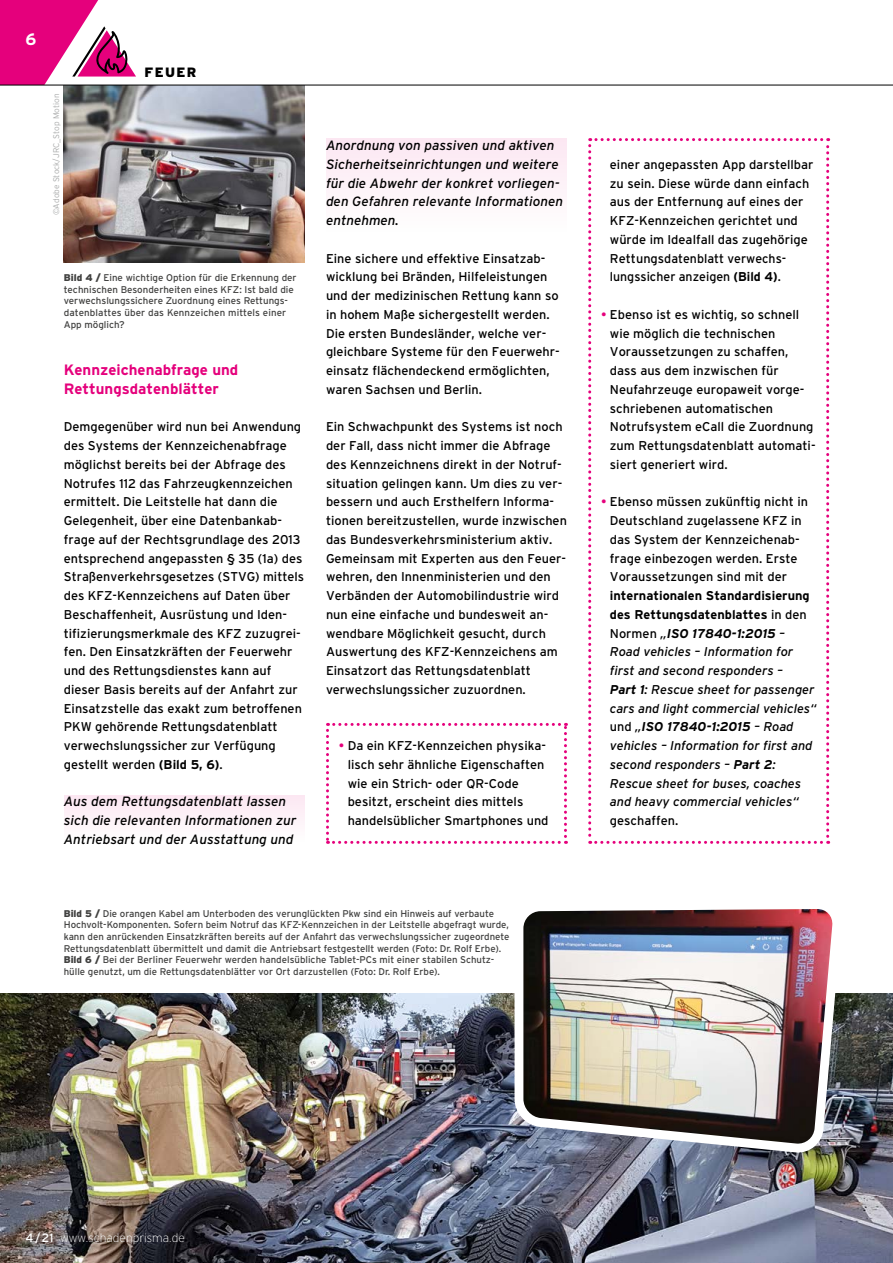
<style>
.page{position:relative;width:893px;height:1263px;background:#fff}
.page>*{position:absolute;margin:0;border:0;box-sizing:border-box;transform-origin:0 0}
.t1{font:700 16.5px "Interstate";color:#fff}
.t2{font:700 15px/18.8px "Interstate";color:#e5007c}
.t3{font:italic 13.5px/18.8px "Interstate";color:#000}
.t4{font:900 13.5px "Interstate";letter-spacing:.1em;color:#000}
.t5{font:12.75px/18.8px "Interstate";color:#000}
.t6{font:italic 12.75px/18.8px "Interstate";color:#000}
.t7{font:200 12px "Interstate";color:#fff}
.t8{font:9.75px/11.7px "Interstate";color:#414140}
.t9{font:300 8.25px "Interstate";color:#a9aaaa}
.s1{font-weight:900}
.s2{font-weight:700}
.s3{color:#e5007c}
.s4{font-weight:700;font-style:normal}
.s5{font-style:normal}
.s6{font-weight:400}
</style>
<div class="page">
<img style="left:64px;top:86px;width:241px;height:177px">
<div style="left:326px;top:138px;width:241px;height:98px;background:#fdf3f8"></div>
<div style="left:64px;top:795px;width:241px;height:49px;background:#fdf3f8"></div>
<img style="left:0;top:994px;width:893px;height:269px">
<hr style="left:0;top:85px;width:893px;height:1px;background:#000">
<svg style="left:0;top:0;width:136px;height:85px"></svg>
<img style="left:510px;top:909px;width:337px;height:250px">
<div style="left:64px;top:900px;width:447px;height:75px;background:#fff"></div>
<svg style="left:588px;top:138px;width:241px;height:706px"></svg>
<svg style="left:326px;top:723px;width:241px;height:121px"></svg>
<p class="t1" style="left:26px;top:30px;width:12px">6</p>
<p class="t9" style="left:52px;top:215px;width:123px;rotate:-90deg">©Adobe Stock/JRC_Stop Motion</p>
<p class="t4" style="left:145px;top:64px;width:53px">FEUER</p>
<p class="t8" style="left:64px;top:272px;width:234px"><span class="s1">Bild 4 /</span> Eine wichtige Option für die Erkennung der technischen Besonderheiten eines KFZ: Ist bald die verwechslungssichere Zuordnung eines Rettungs&shy;datenblattes über das Kennzeichen mittels einer App möglich?</p>
<p class="t2" style="left:64px;top:360px;width:176px">Kennzeichenabfrage und<br>Rettungsdatenblätter</p>
<p class="t5" style="left:64px;top:417px;width:242px">Demgegenüber wird nun bei Anwendung des Systems der Kennzeichenabfrage möglichst bereits bei der Abfrage des Notrufes 112 das Fahrzeugkennzeichen ermittelt. Die Leitstelle hat dann die Gelegenheit, über eine Datenbankab&shy;frage auf der Rechtsgrundlage des 2013 entsprechend angepassten § 35 (1a) des Straßenverkehrsgesetzes (STVG) mittels des KFZ-Kennzeichens auf Daten über Beschaffenheit, Ausrüstung und Iden&shy;tifizierungsmerkmale des KFZ zuzugrei&shy;fen. Den Einsatzkräften der Feuerwehr und des Rettungsdienstes kann auf dieser Basis bereits auf der Anfahrt zur Einsatzstelle das exakt zum betroffenen PKW gehörende Rettungsdatenblatt verwechslungssicher zur Verfügung gestellt werden <span class="s2">(Bild 5, 6)</span>.</p>
<p class="t3" style="left:64px;top:792px;width:234px">Aus dem Rettungsdatenblatt lassen sich die relevanten Informationen zur<br>Antriebsart und der Ausstattung und</p>
<p class="t3" style="left:326px;top:136px;width:239px">Anordnung von passiven und aktiven<br>Sicherheitseinrichtungen und weitere für die Abwehr der konkret vorliegen&shy;den Gefahren relevante Informationen entnehmen.</p>
<p class="t5" style="left:326px;top:249px;width:235px">Eine sichere und effektive Einsatzab&shy;wicklung bei Bränden, Hilfeleistungen und der medizinischen Rettung kann so in hohem Maße sichergestellt werden.<br>Die ersten Bundesländer, welche ver&shy;gleichbare Systeme für den Feuerwehr&shy;einsatz flächendeckend ermöglichten, waren Sachsen und Berlin.</p>
<p class="t5" style="left:326px;top:417px;width:242px">Ein Schwachpunkt des Systems ist noch der Fall, dass nicht immer die Abfrage des Kennzeichnens direkt in der Notruf&shy;situation gelingen kann. Um dies zu ver&shy;bessern und auch Ersthelfern Informa&shy;tionen bereitzustellen, wurde inzwischen das Bundesverkehrsministerium aktiv.<br>Gemeinsam mit Experten aus den Feuer&shy;wehren, den Innenministerien und den Verbänden der Automobilindustrie wird nun eine einfache und bundesweit an&shy;wendbare Möglichkeit gesucht, durch Auswertung des KFZ-Kennzeichens am Einsatzort das Rettungsdatenblatt verwechslungssicher zuzuordnen.</p>
<p class="t5" style="left:348px;top:736px;width:202px;text-indent:-9px"><span class="s3">•</span> Da ein KFZ-Kennzeichen physika&shy;lisch sehr ähnliche Eigenschaften wie ein Strich- oder QR-Code besitzt, erscheint dies mittels handelsüblicher Smartphones und</p>
<p class="t8" style="left:64px;top:907px;width:447px"><span class="s1">Bild 5 /</span> Die orangen Kabel am Unterboden des verunglückten Pkw sind ein Hinweis auf verbaute Hochvolt-Komponenten. Sofern beim Notruf das KFZ-Kennzeichen in der Leitstelle abgefragt wurde, kann den anrückenden Einsatzkräften bereits auf der Anfahrt das verwechslungssicher zugeordnete Rettungsdatenblatt übermittelt und damit die Antriebsart festgestellt werden (Foto: Dr. Rolf Erbe).<br><span class="s1">Bild 6 /</span> Bei der Berliner Feuerwehr werden handelsübliche Tablet-PCs mit einer stabilen Schutz&shy;hülle genutzt, um die Rettungsdatenblätter vor Ort darzustellen (Foto: Dr. Rolf Erbe).</p>
<p class="t5" style="left:610px;top:155px;width:205px">einer angepassten App darstellbar zu sein. Diese würde dann einfach aus der Entfernung auf eines der<br>KFZ-Kennzeichen gerichtet und würde im Idealfall das zugehörige<br>Rettungsdatenblatt verwechs&shy;lungssicher anzeigen <span class="s2">(Bild 4)</span>.</p>
<p class="t5" style="left:610px;top:305px;width:207px;text-indent:-9px"><span class="s3">•</span> Ebenso ist es wichtig, so schnell wie möglich die technischen<br>Voraussetzungen zu schaffen, dass aus dem inzwischen für<br>Neufahrzeuge europaweit vorge&shy;schriebenen automatischen<br>Notrufsystem eCall die Zuordnung zum Rettungsdatenblatt automati&shy;siert generiert wird.</p>
<p class="t5" style="left:610px;top:492px;width:200px;text-indent:-9px"><span class="s3">•</span> Ebenso müssen zukünftig nicht in<br>Deutschland zugelassene KFZ in das System der Kennzeichenab&shy;frage einbezogen werden. Erste<br>Voraussetzungen sind mit der</p>
<p class="t6" style="left:610px;top:586px;width:208px"><span class="s4">internationalen Standardisierung des Rettungsdatenblattes</span> <span class="s5">in den<br>Normen</span> „<span class="s2">ISO 17840-1:2015</span> –<br>Road vehicles – Information for first and second responders –<br><span class="s2">Part 1</span>: Rescue sheet for passenger cars and light commercial vehicles“ <span class="s5">und</span> „<span class="s2">ISO 17840-1:2015</span> – Road vehicles – Information for first and second responders – <span class="s2">Part 2</span>:<br>Rescue sheet for buses, coaches and heavy commercial vehicles“</p>
<p class="t5" style="left:610px;top:811px;width:70px">geschaffen.</p>
<p class="t7" style="left:26px;top:1231px;width:161px"><span class="s6">4/21</span> www.schadenprisma.de</p>
</div>
